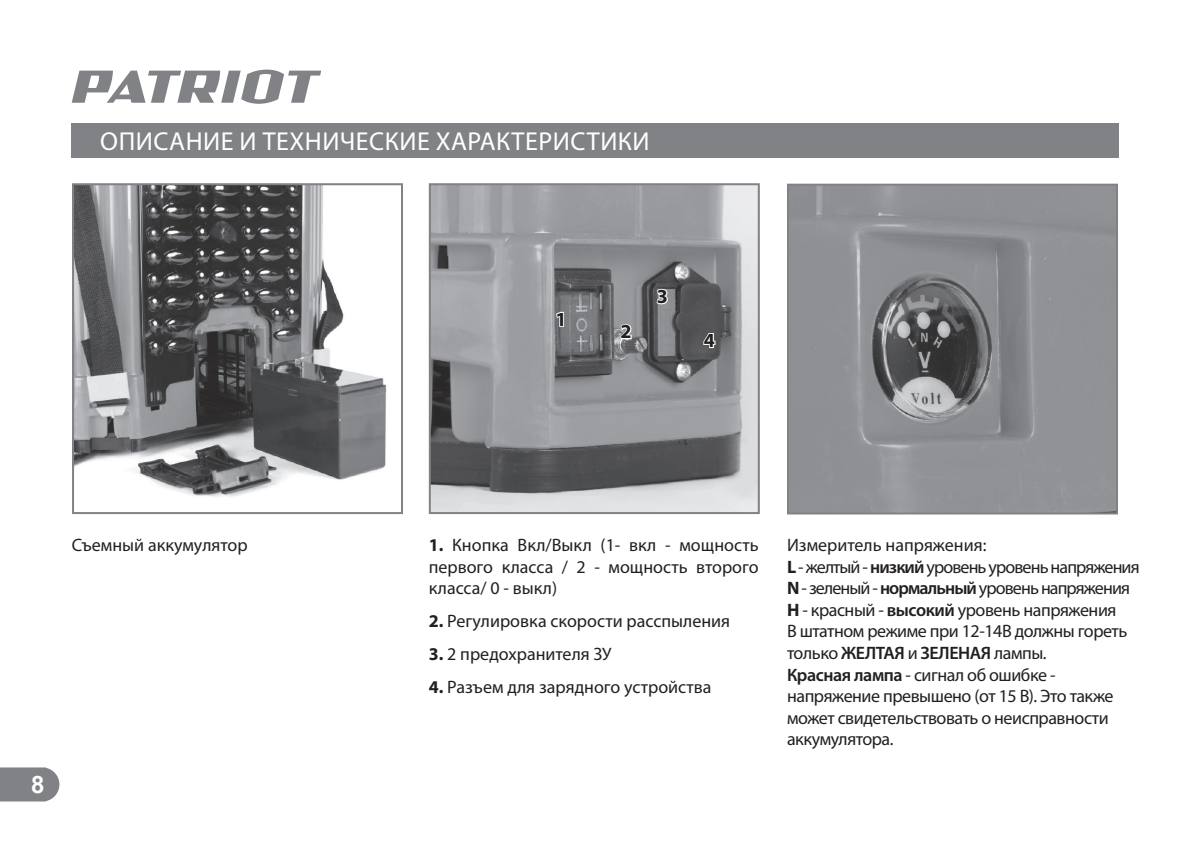
<style>
.page{position:relative;width:1191px;height:842px;background:#fff}
.page>*{position:absolute;margin:0;border:0;box-sizing:border-box;transform-origin:0 0}
.t1{font:26px "Myriad Pro";letter-spacing:.02em;color:#fff}
.t2{font:700 24px "Arial";color:#fff}
.t3{font:700 20px "Myriad Pro";color:#231f20}
.t4{font:18px/21.6px "Myriad Pro";letter-spacing:-.025em;color:#231f20;text-align:justify}
.t5{font:18px "Myriad Pro";color:#231f20}
.s1{font-weight:700}
.s2{font-weight:600}
</style>
<div class="page">
<svg style="left:0;top:767px;width:59px;height:34px;background:#888a8d"></svg>
<svg style="left:72px;top:70px;width:249px;height:34px"></svg>
<img style="left:432px;top:186px;width:324px;height:325px">
<div style="left:429px;top:183px;width:330px;height:331px;border:2px solid #808285"></div>
<div style="left:72px;top:123px;width:1046px;height:34px;background:#808285"></div>
<svg style="left:555px;top:311px;width:10px;height:17px"></svg>
<svg style="left:618px;top:323px;width:14px;height:17px"></svg>
<svg style="left:655px;top:288px;width:14px;height:17px"></svg>
<svg style="left:702px;top:328px;width:14px;height:21px"></svg>
<img style="left:75px;top:186px;width:312px;height:311px">
<div style="left:72px;top:183px;width:331px;height:331px;border:2px solid #808285"></div>
<img style="left:790px;top:187px;width:325px;height:324px">
<div style="left:787px;top:184px;width:331px;height:330px;border:2px solid #808285"></div>
<h1 class="t1" style="left:100px;top:125px;width:551px">ОПИСАНИЕ И ТЕХНИЧЕСКИЕ ХАРАКТЕРИСТИКИ</h1>
<p class="t3" style="left:555px;top:308px;width:13px">1</p>
<p class="t3" style="left:620px;top:320px;width:13px">2</p>
<p class="t3" style="left:657px;top:285px;width:13px">3</p>
<p class="t3" style="left:704px;top:329px;width:13px">4</p>
<p class="t5" style="left:72px;top:534px;width:177px">Съемный аккумулятор</p>
<p class="t4" style="left:429px;top:534px;width:331px"><span class="s1">1.</span> Кнопка Вкл/Выкл (1- вкл - мощность первого класса / 2 - мощность второго класса/ 0 - выкл)</p>
<p class="t5" style="left:429px;top:610px;width:303px"><span class="s1">2.</span> Регулировка скорости расспыления</p>
<p class="t5" style="left:429px;top:643px;width:184px"><span class="s1">3.</span> 2 предохранителя ЗУ</p>
<p class="t5" style="left:429px;top:676px;width:284px"><span class="s1">4.</span> Разъем для зарядного устройства</p>
<h2 class="t2" style="left:31px;top:768px;width:15px">8</h2>
<p class="t4" style="left:787px;top:534px;width:354px;text-align:left">Измеритель напряжения:<br><span class="s1">L</span> - желтый - <span class="s2">низкий</span> уровень уровень напряжения <span class="s1">N</span> - зеленый - <span class="s2">нормальный</span> уровень напряжения <span class="s1">H</span> - красный - <span class="s2">высокий</span> уровень напряжения<br>В штатном режиме при 12-14В должны гореть только <span class="s2">ЖЕЛТАЯ</span> и <span class="s2">ЗЕЛЕНАЯ</span> лампы.<br><span class="s2">Красная лампа</span> - сигнал об ошибке - напряжение превышено (от 15 В). Это также может свидетельствовать о неисправности аккумулятора.</p>
</div>
